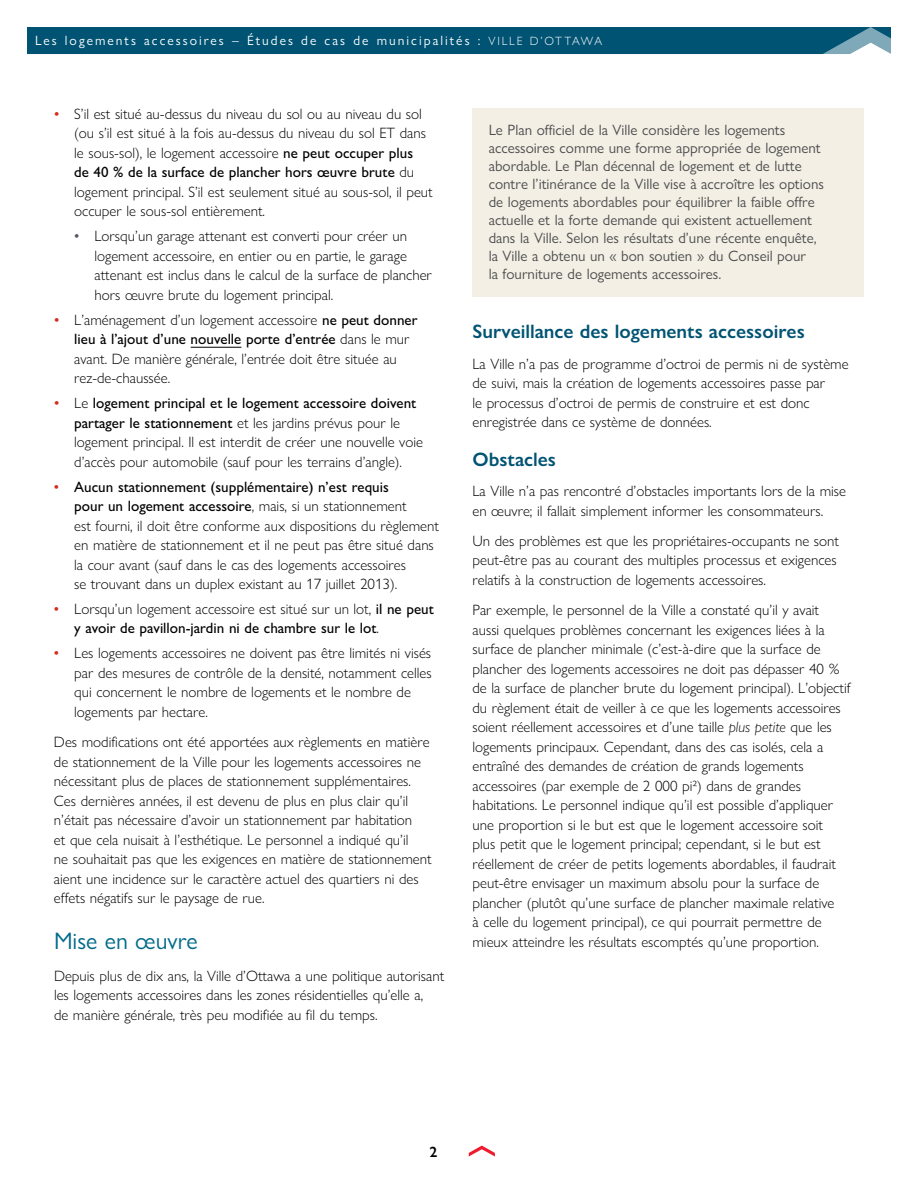
<style>
.page{position:relative;width:918px;height:1188px;background:#fff}
.page>*{position:absolute;margin:0;border:0;box-sizing:border-box;transform-origin:0 0}
.H2_SS_Subhead1{font:24px "Gill Sans Nova";color:#006a89}
.H3_SS_Subhead2{font:600 19.5px "Gill Sans Nova";color:#005373}
.P_SS_Body{font:300 15px/19.5px "Gill Sans Nova";color:#000}
.P_SS_Box_Body_gray{font:15px/18px "Gill Sans Nova";color:#4d4d4f}
.t1{font:500 15px/19.5px "Gill Sans Nova";color:#000}
.t2{font:600 15px "Gill Sans Nova";color:#000}
.t3{font:13.5px "Gill Sans Nova";letter-spacing:.15em;color:#fff}
.s1{font-weight:300;font-size:12px}
.s2{font-weight:500;color:#d52b1e}
.s3{font-weight:500}
.s4{font-weight:500;color:#545962}
.s5{color:#d52b1e}
.s6{font-weight:300}
.s7{font-style:italic}
</style>
<div class="page">
<div style="left:27px;top:27px;width:864px;height:27px;background:#005373"></div>
<svg style="left:823px;top:27px;width:68px;height:27px"></svg>
<svg style="left:469px;top:1146px;width:26px;height:11px"></svg>
<hr style="left:191px;top:347px;width:50px;height:1px;background:#000">
<div style="left:472px;top:108px;width:392px;height:189px;background:#f3efe4"></div>
<p class="t3" style="left:35px;top:33px;width:569px">Les logements accessoires – Études de cas de municipalités : <span class="s1">VILLE D’OTTAWA</span></p>
<p class="P_SS_Body" style="left:74px;top:104px;width:360px;text-indent:-20px"><span class="s2">•</span> S’il est situé au-dessus du niveau du sol ou au niveau du sol (ou s’il est situé à la fois au-dessus du niveau du sol ET dans le sous-sol), le logement accessoire <span class="s3">ne peut occuper plus<br>de 40 % de la surface de plancher hors œuvre brute</span> du logement principal. S’il est seulement situé au sous-sol, il peut occuper le sous-sol entièrement.</p>
<p class="P_SS_Body" style="left:95px;top:226px;width:339px;text-indent:-20px"><span class="s4">•</span> Lorsqu’un garage attenant est converti pour créer un logement accessoire, en entier ou en partie, le garage attenant est inclus dans le calcul de la surface de plancher hors œuvre brute du logement principal.</p>
<p class="P_SS_Body" style="left:74px;top:310px;width:345px;text-indent:-20px"><span class="s2">•</span> L’aménagement d’un logement accessoire <span class="s3">ne peut donner lieu à l’ajout d’une nouvelle porte d’entrée</span> dans le mur avant. De manière générale, l’entrée doit être située au rez-de-chaussée.</p>
<p class="P_SS_Body" style="left:74px;top:393px;width:350px;text-indent:-20px"><span class="s2">•</span> Le <span class="s3">logement principal et le logement accessoire doivent partager le stationnement</span> et les jardins prévus pour le logement principal. Il est interdit de créer une nouvelle voie d’accès pour automobile (sauf pour les terrains d’angle).</p>
<p class="P_SS_Body" style="left:74px;top:477px;width:366px;text-indent:-20px"><span class="s2">•</span> <span class="s3">Aucun stationnement (supplémentaire) n’est requis<br>pour un logement accessoire</span>, mais, si un stationnement<br>est fourni, il doit être conforme aux dispositions du règlement en matière de stationnement et il ne peut pas être situé dans la cour avant (sauf dans le cas des logements accessoires<br>se trouvant dans un duplex existant au 17 juillet 2013).</p>
<p class="t1" style="left:74px;top:599px;width:361px;text-indent:-20px"><span class="s5">•</span> <span class="s6">Lorsqu’un logement accessoire est situé sur un lot,</span> il ne peut y avoir de pavillon-jardin ni de chambre sur le lot<span class="s6">.</span></p>
<p class="P_SS_Body" style="left:74px;top:643px;width:359px;text-indent:-20px"><span class="s2">•</span> Les logements accessoires ne doivent pas être limités ni visés par des mesures de contrôle de la densité, notamment celles qui concernent le nombre de logements et le nombre de logements par hectare.</p>
<p class="P_SS_Body" style="left:54px;top:732px;width:379px">Des modifications ont été apportées aux règlements en matière de stationnement de la Ville pour les logements accessoires ne nécessitant plus de places de stationnement supplémentaires.<br>Ces dernières années, il est devenu de plus en plus clair qu’il n’était pas nécessaire d’avoir un stationnement par habitation<br>et que cela nuisait à l’esthétique. Le personnel a indiqué qu’il<br>ne souhaitait pas que les exigences en matière de stationnement aient une incidence sur le caractère actuel des quartiers ni des effets négatifs sur le paysage de rue.</p>
<h2 class="H2_SS_Subhead1" style="left:54px;top:926px;width:145px">Mise en œuvre</h2>
<p class="P_SS_Body" style="left:54px;top:966px;width:392px">Depuis plus de dix ans, la Ville d’Ottawa a une politique autorisant les logements accessoires dans les zones résidentielles qu’elle a,<br>de manière générale, très peu modifiée au fil du temps.</p>
<p class="P_SS_Box_Body_gray" style="left:489px;top:121px;width:337px">Le Plan officiel de la Ville considère les logements accessoires comme une forme appropriée de logement abordable. Le Plan décennal de logement et de lutte contre l’itinérance de la Ville vise à accroître les options de logements abordables pour équilibrer la faible offre actuelle et la forte demande qui existent actuellement dans la Ville. Selon les résultats d’une récente enquête, la Ville a obtenu un « bon soutien » du Conseil pour<br>la fourniture de logements accessoires.</p>
<h3 class="H3_SS_Subhead2" style="left:472px;top:320px;width:334px">Surveillance des logements accessoires</h3>
<p class="P_SS_Body" style="left:472px;top:354px;width:378px">La Ville n’a pas de programme d’octroi de permis ni de système de suivi, mais la création de logements accessoires passe par<br>le processus d’octroi de permis de construire et est donc enregistrée dans ce système de données.</p>
<h3 class="H3_SS_Subhead2" style="left:472px;top:447px;width:85px">Obstacles</h3>
<p class="P_SS_Body" style="left:472px;top:481px;width:375px">La Ville n’a pas rencontré d’obstacles importants lors de la mise en œuvre; il fallait simplement informer les consommateurs.</p>
<p class="P_SS_Body" style="left:472px;top:531px;width:368px">Un des problèmes est que les propriétaires-occupants ne sont peut-être pas au courant des multiples processus et exigences relatifs à la construction de logements accessoires.</p>
<p class="P_SS_Body" style="left:472px;top:600px;width:380px">Par exemple, le personnel de la Ville a constaté qu’il y avait<br>aussi quelques problèmes concernant les exigences liées à la surface de plancher minimale (c’est-à-dire que la surface de plancher des logements accessoires ne doit pas dépasser 40 % de la surface de plancher brute du logement principal). L’objectif du règlement était de veiller à ce que les logements accessoires soient réellement accessoires et d’une taille <span class="s7">plus petite</span> que les logements principaux. Cependant, dans des cas isolés, cela a entraîné des demandes de création de grands logements accessoires (par exemple de 2 000 pi2) dans de grandes habitations. Le personnel indique qu’il est possible d’appliquer une proportion si le but est que le logement accessoire soit<br>plus petit que le logement principal; cependant, si le but est réellement de créer de petits logements abordables, il faudrait peut-être envisager un maximum absolu pour la surface de plancher (plutôt qu’une surface de plancher maximale relative<br>à celle du logement principal), ce qui pourrait permettre de mieux atteindre les résultats escomptés qu’une proportion.</p>
<p class="t2" style="left:429px;top:1142px;width:9px">2</p>
</div>
